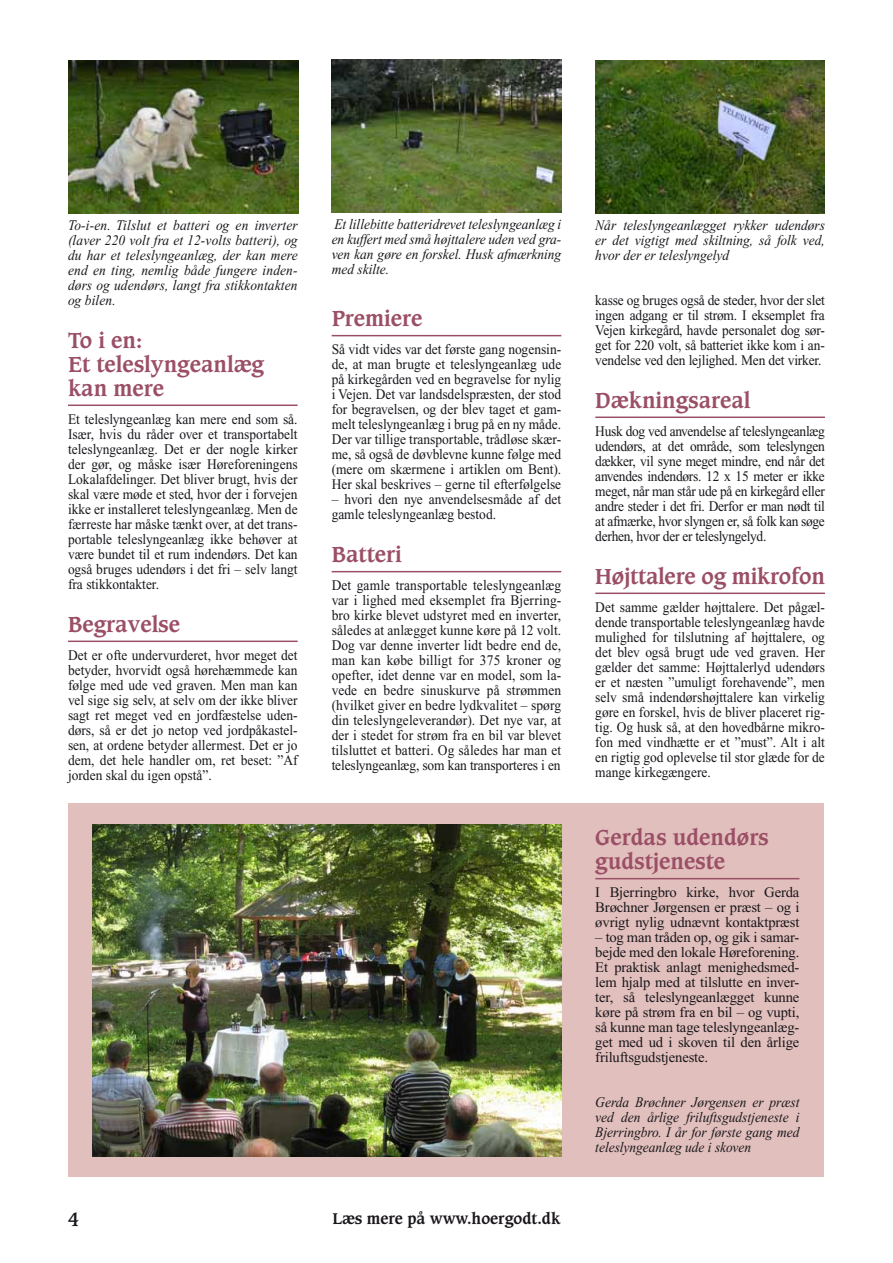
<style>
.page{position:relative;width:893px;height:1263px;background:#fff}
.page>*{position:absolute;margin:0;border:0;box-sizing:border-box;transform-origin:0 0}
.t1{font:700 21px/24px "Caxton";color:#9b4f66}
.t2{font:700 18px "Caxton";color:#1a171c}
.t3{font:700 15px "Caxton";color:#1a171c}
.t4{font:14.7px/15px "Times New Roman";letter-spacing:-.005em;color:#1a171c;text-align:justify;scale:.92 1}
.t5{font:italic 14.7px/15px "Times New Roman";color:#1a171c;text-align:justify;scale:.92 1}
.t6{font:14.7px/15px "Times New Roman";letter-spacing:-.005em;color:#1a171c;text-align:justify}
</style>
<div class="page">
<div style="left:69px;top:804px;width:755px;height:373px;background:#e1bfbc"></div>
<img style="left:93px;top:825px;width:468px;height:331px">
<hr style="left:68px;top:404px;width:230px;height:2px;background:#9b4f66">
<hr style="left:68px;top:640px;width:230px;height:2px;background:#9b4f66">
<img style="left:68px;top:60px;width:230px;height:153px">
<hr style="left:332px;top:335px;width:229px;height:1px;background:#9b4f66">
<hr style="left:332px;top:571px;width:229px;height:1px;background:#9b4f66">
<img style="left:332px;top:60px;width:229px;height:153px">
<hr style="left:595px;top:416px;width:230px;height:2px;background:#9b4f66">
<hr style="left:595px;top:592px;width:230px;height:2px;background:#9b4f66">
<img style="left:595px;top:60px;width:230px;height:153px">
<hr style="left:595px;top:878px;width:204px;height:1px;background:#9b4f66">
<p class="t5" style="left:68px;top:217px;width:251px">To-i-en. Tilslut et batteri og en inverter (laver 220 volt fra et 12-volts batteri), og du har et teleslyngeanlæg, der kan mere end en ting, nemlig både fungere inden&shy;dørs og udendørs, langt fra stikkontakten og bilen.</p>
<h1 class="t1" style="left:68px;top:329px;width:198px">To i en:<br>Et teleslyngeanlæg kan mere</h1>
<p class="t4" style="left:68px;top:411px;width:251px">Et teleslyngeanlæg kan mere end som så.<br>Især, hvis du råder over et transportabelt teleslyngeanlæg. Det er der nogle kirker der gør, og måske især Høreforeningens Lokalafdelinger. Det bliver brugt, hvis der skal være møde et sted, hvor der i forvejen ikke er installeret teleslyngeanlæg. Men de færreste har måske tænkt over, at det trans&shy;portable teleslyngeanlæg ikke behøver at være bundet til et rum indendørs. Det kan også bruges udendørs i det fri – selv langt fra stikkontakter.</p>
<h1 class="t1" style="left:68px;top:613px;width:114px">Begravelse</h1>
<p class="t4" style="left:68px;top:647px;width:251px">Det er ofte undervurderet, hvor meget det betyder, hvorvidt også hørehæmmede kan følge med ude ved graven. Men man kan vel sige sig selv, at selv om der ikke bliver sagt ret meget ved en jordfæstelse uden&shy;dørs, så er det jo netop ved jordpåkastel&shy;sen, at ordene betyder allermest. Det er jo dem, det hele handler om, ret beset: ”Af jorden skal du igen opstå”.</p>
<p class="t5" style="left:332px;top:217px;width:251px">Et lillebitte batteridrevet teleslyngeanlæg i en kuffert med små højttalere uden ved gra&shy;ven kan gøre en forskel. Husk afmærkning med skilte.</p>
<h1 class="t1" style="left:332px;top:307px;width:92px">Premiere</h1>
<p class="t4" style="left:332px;top:342px;width:251px">Så vidt vides var det første gang nogensin&shy;de, at man brugte et teleslyngeanlæg ude på kirkegården ved en begravelse for nylig i Vejen. Det var landsdelspræsten, der stod for begravelsen, og der blev taget et gam&shy;melt teleslyngeanlæg i brug på en ny måde.<br>Der var tillige transportable, trådløse skær&shy;me, så også de døvblevne kunne følge med (mere om skærmene i artiklen om Bent).<br>Her skal beskrives – gerne til efterfølgelse</p>
<p class="t4" style="left:332px;top:492px;width:251px">– hvori den nye anvendelsesmåde af det gamle teleslyngeanlæg bestod.</p>
<h1 class="t1" style="left:332px;top:543px;width:72px">Batteri</h1>
<p class="t4" style="left:332px;top:578px;width:251px">Det gamle transportable teleslyngeanlæg var i lighed med eksemplet fra Bjerring&shy;bro kirke blevet udstyret med en inverter, således at anlægget kunne køre på 12 volt.<br>Dog var denne inverter lidt bedre end de, man kan købe billigt for 375 kroner og opefter, idet denne var en model, som la&shy;vede en bedre sinuskurve på strømmen (hvilket giver en bedre lydkvalitet – spørg din teleslyngeleverandør). Det nye var, at der i stedet for strøm fra en bil var blevet tilsluttet et batteri. Og således har man et teleslyngeanlæg, som kan transporteres i en</p>
<p class="t2" style="left:68px;top:1208px;width:12px">4</p>
<p class="t3" style="left:332px;top:1209px;width:230px">Læs mere på www.hoergodt.dk</p>
<p class="t5" style="left:595px;top:217px;width:251px">Når teleslyngeanlægget rykker udendørs er det vigtigt med skiltning, så folk ved, hvor der er teleslyngelyd</p>
<p class="t4" style="left:595px;top:292px;width:251px">kasse og bruges også de steder, hvor der slet ingen adgang er til strøm. I eksemplet fra Vejen kirkegård, havde personalet dog sør&shy;get for 220 volt, så batteriet ikke kom i an&shy;vendelse ved den lejlighed. Men det virker.</p>
<h1 class="t1" style="left:595px;top:389px;width:157px">Dækningsareal</h1>
<p class="t4" style="left:595px;top:423px;width:251px">Husk dog ved anvendelse af teleslyngeanlæg udendørs, at det område, som teleslyngen dækker, vil syne meget mindre, end når det anvendes indendørs. 12 x 15 meter er ikke meget, når man står ude på en kirkegård eller andre steder i det fri. Derfor er man nødt til at afmærke, hvor slyngen er, så folk kan søge derhen, hvor der er teleslyngelyd.</p>
<h1 class="t1" style="left:595px;top:565px;width:231px">Højttalere og mikrofon</h1>
<p class="t4" style="left:595px;top:599px;width:251px">Det samme gælder højttalere. Det pågæl&shy;dende transportable teleslyngeanlæg havde mulighed for tilslutning af højttalere, og det blev også brugt ude ved graven. Her gælder det samme: Højttalerlyd udendørs er et næsten ”umuligt forehavende”, men selv små indendørshøjttalere kan virkelig gøre en forskel, hvis de bliver placeret rig&shy;tig. Og husk så, at den hovedbårne mikro&shy;fon med vindhætte er et ”must”. Alt i alt en rigtig god oplevelse til stor glæde for de mange kirkegængere.</p>
<h1 class="t1" style="left:595px;top:826px;width:175px">Gerdas udendørs gudstjeneste</h1>
<p class="t6" style="left:595px;top:885px;width:206px">I Bjerringbro kirke, hvor Gerda Brøchner Jørgensen er præst – og i øvrigt nylig udnævnt kontaktpræst</p>
<p class="t6" style="left:595px;top:930px;width:206px">– tog man tråden op, og gik i samar&shy;bejde med den lokale Høreforening.<br>Et praktisk anlagt menighedsmed&shy;lem hjalp med at tilslutte en inver&shy;ter, så teleslyngeanlægget kunne køre på strøm fra en bil – og vupti, så kunne man tage teleslyngeanlæg&shy;get med ud i skoven til den årlige friluftsgudstjeneste.</p>
<p class="t5" style="left:595px;top:1095px;width:223px">Gerda Brøchner Jørgensen er præst ved den årlige friluftsgudstjeneste i Bjerringbro. I år for første gang med teleslyngeanlæg ude i skoven</p>
</div>
